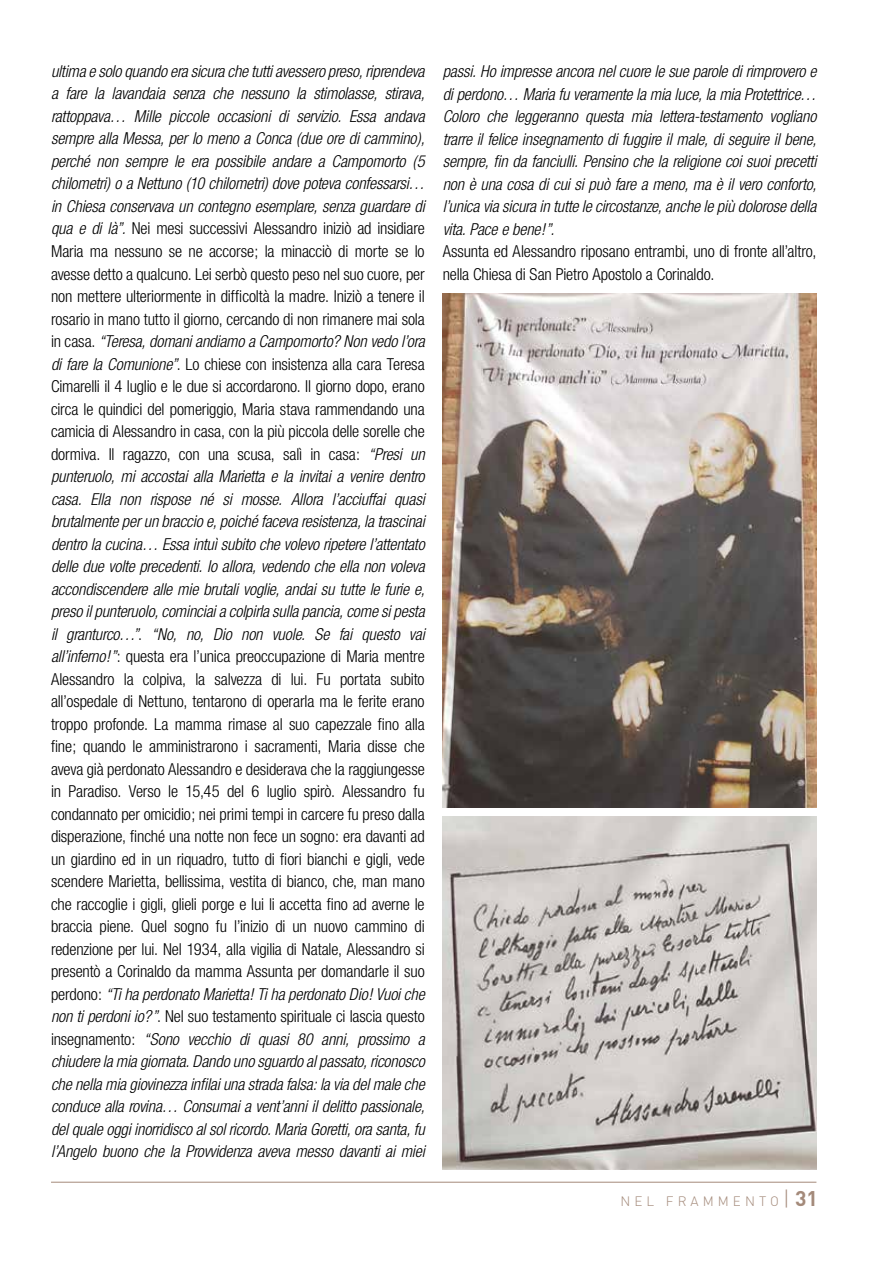
<style>
.page{position:relative;width:893px;height:1263px;background:#fff}
.page>*{position:absolute;margin:0;border:0;box-sizing:border-box;transform-origin:0 0}
.t1{font:300 condensed 16.5px/22.5px "Helvetica Neue";letter-spacing:-.01em;color:#000;text-align:justify}
.t2{font:italic 300 condensed 16.5px/22.5px "Helvetica Neue";letter-spacing:-.01em;color:#000;text-align:justify}
.t3{font:300 13.5px "DIN";letter-spacing:.3em;color:#a48a7a}
.s1{font-style:italic}
.s2{font-size:21px}
.s3{font-weight:700;font-size:21px}
</style>
<div class="page">
<hr style="left:51px;top:1182px;width:765px;height:1px;background:#a48a7a">
<img style="left:443px;top:293px;width:373px;height:515px">
<img style="left:443px;top:816px;width:373px;height:353px">
<p class="t1" style="left:51px;top:60px;width:375px"><span class="s1">ultima e solo quando era sicura che tutti avessero preso, riprendeva a fare la lavandaia senza che nessuno la stimolasse, stirava, rattoppava… Mille piccole occasioni di servizio. Essa andava sempre alla Messa, per lo meno a Conca (due ore di cammino), perché non sempre le era possibile andare a Campomorto (5 chilometri) o a Nettuno (10 chilometri) dove poteva confessarsi… in Chiesa conservava un contegno esemplare, senza guardare di qua e di là”.</span> Nei mesi successivi Alessandro iniziò ad insidiare Maria ma nessuno se ne accorse; la minacciò di morte se lo avesse detto a qualcuno. Lei serbò questo peso nel suo cuore, per non mettere ulteriormente in difficoltà la madre. Iniziò a tenere il rosario in mano tutto il giorno, cercando di non rimanere mai sola in casa. <span class="s1">“Teresa, domani andiamo a Campomorto? Non vedo l’ora di fare la Comunione”</span>. Lo chiese con insistenza alla cara Teresa Cimarelli il 4 luglio e le due si accordarono. Il giorno dopo, erano circa le quindici del pomeriggio, Maria stava rammendando una camicia di Alessandro in casa, con la più piccola delle sorelle che dormiva. Il ragazzo, con una scusa, salì in casa: <span class="s1">“Presi un punteruolo, mi accostai alla Marietta e la invitai a venire dentro casa. Ella non rispose né si mosse. Allora l’acciuffai quasi brutalmente per un braccio e, poiché faceva resistenza, la trascinai dentro la cucina… Essa intuì subito che volevo ripetere l’attentato delle due volte precedenti. Io allora, vedendo che ella non voleva accondiscendere alle mie brutali voglie, andai su tutte le furie e, preso il punteruolo, cominciai a colpirla sulla pancia, come si pesta il granturco…”</span>. <span class="s1">“No, no, Dio non vuole. Se fai questo vai all’inferno!”</span>: questa era l’unica preoccupazione di Maria mentre Alessandro la colpiva, la salvezza di lui. Fu portata subito all’ospedale di Nettuno, tentarono di operarla ma le ferite erano troppo profonde. La mamma rimase al suo capezzale fino alla fine; quando le amministrarono i sacramenti, Maria disse che aveva già perdonato Alessandro e desiderava che la raggiungesse in Paradiso. Verso le 15,45 del 6 luglio spirò. Alessandro fu condannato per omicidio; nei primi tempi in carcere fu preso dalla disperazione, finché una notte non fece un sogno: era davanti ad un giardino ed in un riquadro, tutto di fiori bianchi e gigli, vede scendere Marietta, bellissima, vestita di bianco, che, man mano che raccoglie i gigli, glieli porge e lui li accetta fino ad averne le braccia piene. Quel sogno fu l’inizio di un nuovo cammino di redenzione per lui. Nel 1934, alla vigilia di Natale, Alessandro si presentò a Corinaldo da mamma Assunta per domandarle il suo perdono: <span class="s1">“Ti ha perdonato Marietta! Ti ha perdonato Dio! Vuoi che non ti perdoni io?”</span>. Nel suo testamento spirituale ci lascia questo insegnamento: <span class="s1">“Sono vecchio di quasi 80 anni, prossimo a chiudere la mia giornata. Dando uno sguardo al passato, riconosco che nella mia giovinezza infilai una strada falsa: la via del male che conduce alla rovina… Consumai a vent’anni il delitto passionale, del quale oggi inorridisco al sol ricordo. Maria Goretti, ora santa, fu l’Angelo buono che la Provvidenza aveva messo davanti ai miei</span></p>
<p class="t2" style="left:443px;top:60px;width:375px">passi. Ho impresse ancora nel cuore le sue parole di rimprovero e di perdono… Maria fu veramente la mia luce, la mia Protettrice… Coloro che leggeranno questa mia lettera-testamento vogliano trarre il felice insegnamento di fuggire il male, di seguire il bene, sempre, fin da fanciulli. Pensino che la religione coi suoi precetti non è una cosa di cui si può fare a meno, ma è il vero conforto, l’unica via sicura in tutte le circostanze, anche le più dolorose della vita. Pace e bene!”.</p>
<p class="t1" style="left:443px;top:240px;width:375px">Assunta ed Alessandro riposano entrambi, uno di fronte all’altro, nella Chiesa di San Pietro Apostolo a Corinaldo.</p>
<p class="t3" style="left:620px;top:1193px;width:199px">NEL FRAMMENTO<span class="s2">|</span> <span class="s3">31</span></p>
</div>
